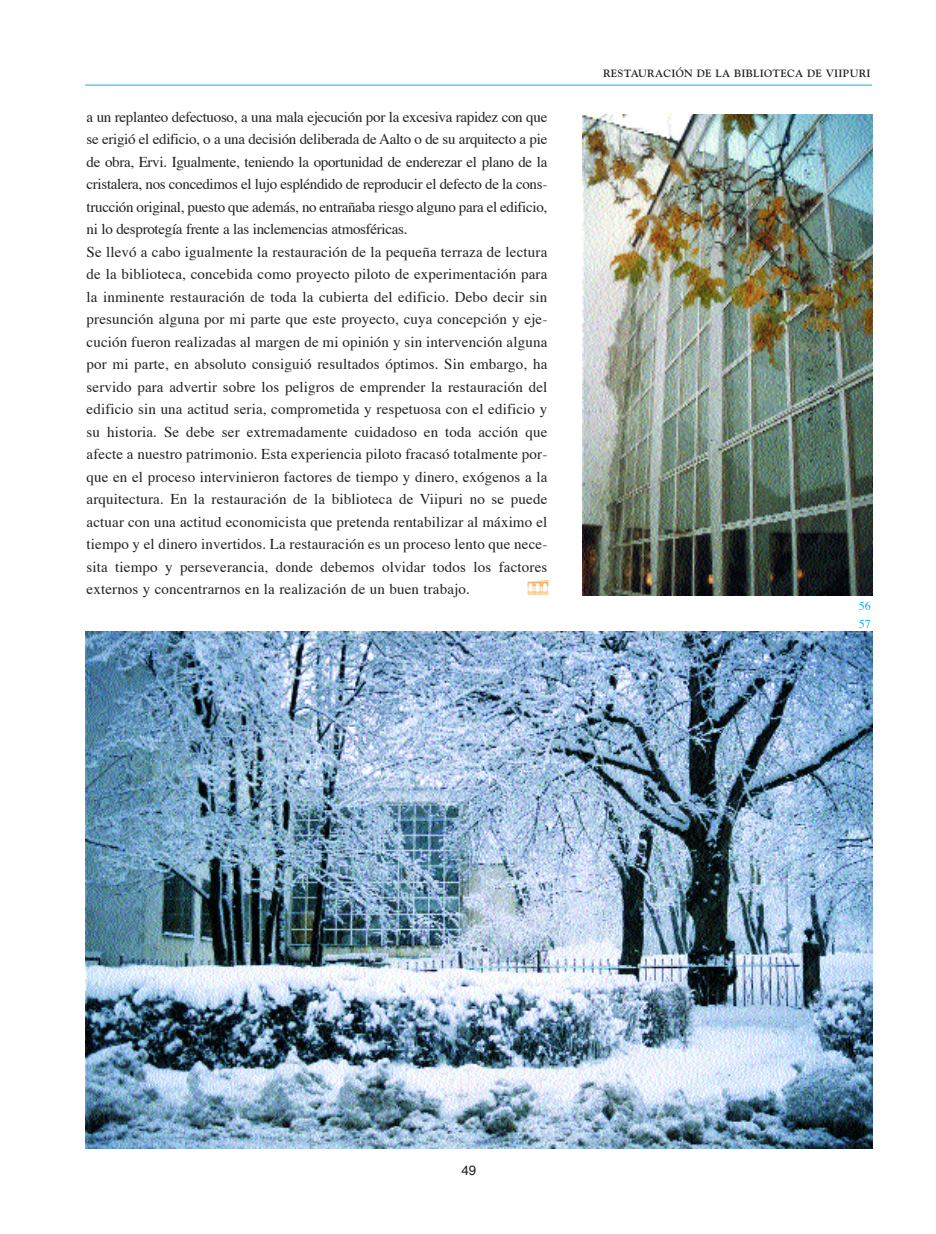
<style>
.page{position:relative;width:936px;height:1234px;background:#fff}
.page>*{position:absolute;margin:0;border:0;box-sizing:border-box;transform-origin:0 0}
.t1{font:15px/22.5px "Times";letter-spacing:.01em;color:#231f20}
.t2{font:13.5px "Helvetica";color:#231f20}
.t3{font:12px/17.7px "Times";color:#00aeef}
.t4{font:700 10.5px "Goudy";letter-spacing:.03em;color:#231f20}
</style>
<div class="page">
<hr style="left:85px;top:85px;width:787px;height:1px;background:#00aeef">
<img style="left:583px;top:114px;width:289px;height:481px">
<img style="left:85px;top:631px;width:787px;height:517px">
<img style="left:527px;top:580px;width:21px;height:14px">
<p class="t1" style="left:87px;top:106px;width:462px">a un replanteo defectuoso, a una mala ejecución por la excesiva rapidez con que se erigió el edificio, o a una decisión deliberada de Aalto o de su arquitecto a pie de obra, Ervi. Igualmente, teniendo la oportunidad de enderezar el plano de la cristalera, nos concedimos el lujo espléndido de reproducir el defecto de la cons&shy;trucción original, puesto que además, no entrañaba riesgo alguno para el edificio, ni lo desprotegía frente a las inclemencias atmosféricas.<br>Se llevó a cabo igualmente la restauración de la pequeña terraza de lectura de la biblioteca, concebida como proyecto piloto de experimentación para la inminente restauración de toda la cubierta del edificio. Debo decir sin presunción alguna por mi parte que este proyecto, cuya concepción y eje&shy;cución fueron realizadas al margen de mi opinión y sin intervención alguna por mi parte, en absoluto consiguió resultados óptimos. Sin embargo, ha servido para advertir sobre los peligros de emprender la restauración del edificio sin una actitud seria, comprometida y respetuosa con el edificio y su historia. Se debe ser extremadamente cuidadoso en toda acción que afecte a nuestro patrimonio. Esta experiencia piloto fracasó totalmente por&shy;que en el proceso intervinieron factores de tiempo y dinero, exógenos a la arquitectura. En la restauración de la biblioteca de Viipuri no se puede actuar con una actitud economicista que pretenda rentabilizar al máximo el tiempo y el dinero invertidos. La restauración es un proceso lento que nece&shy;sita tiempo y perseverancia, donde debemos olvidar todos los factores externos y concentrarnos en la realización de un buen trabajo.</p>
<p class="t4" style="left:603px;top:67px;width:269px">RESTAURACIÓN DE LA BIBLIOTECA DE VIIPURI</p>
<p class="t3" style="left:858px;top:598px;width:13px">56<br>57</p>
<p class="t2" style="left:461px;top:1163px;width:17px">49</p>
</div>
